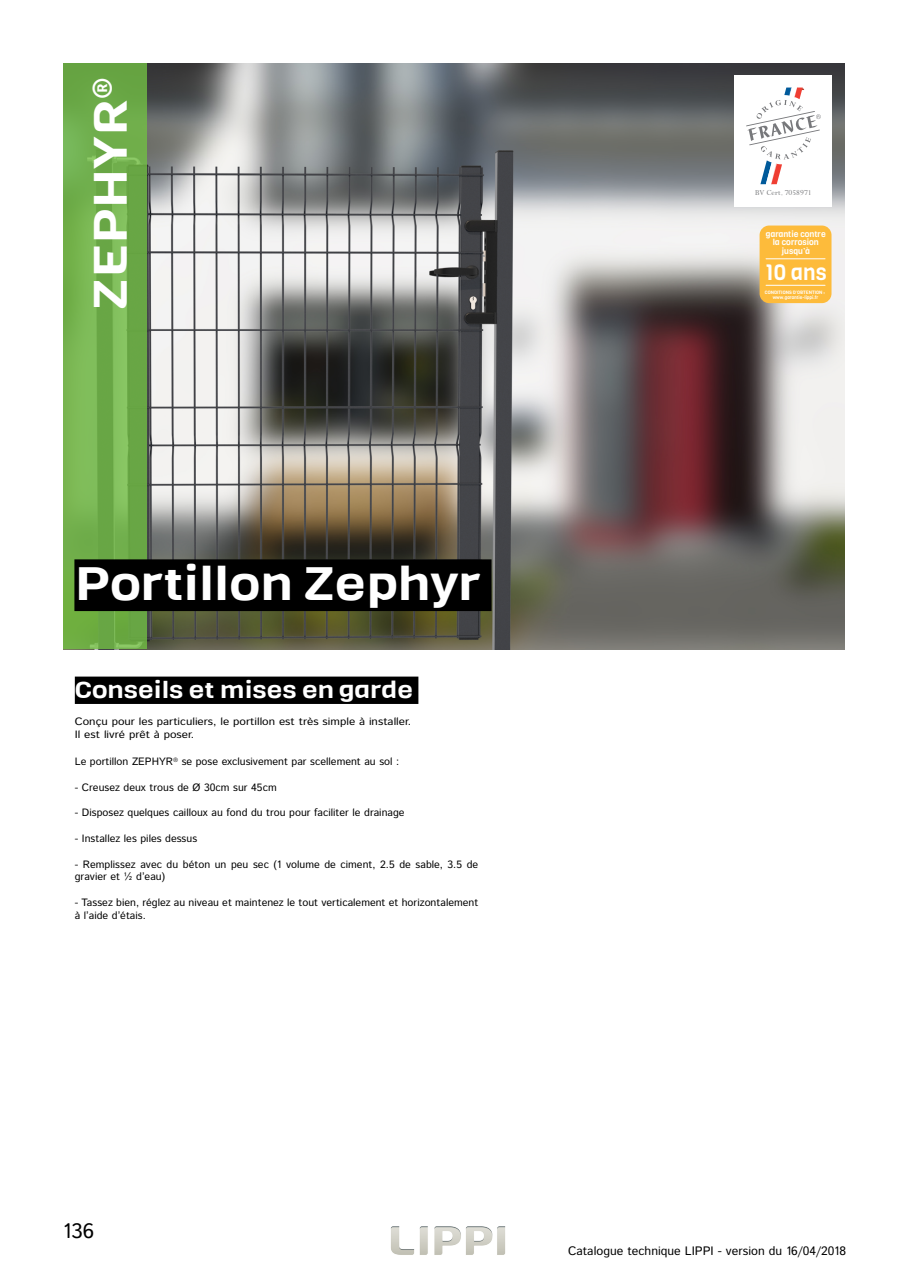
<style>
.page{position:relative;width:908px;height:1280px;background:#fff}
.page>*{position:absolute;margin:0;border:0;box-sizing:border-box;transform-origin:0 0}
.t1{font:45.68px "Viga 125";color:#fff}
.t2{font:22.75px "Viga 125";color:#fff}
.t3{font:21.88px "Viga";color:#fff}
.t4{font:21px "Istok Web";color:#000}
.t5{font:12.25px "Istok Web";color:#000}
.t6{font:10.67px/12.8px "Istok Web";color:#000}
.t7{font:10.67px/12.8px "Istok Web";color:#000;scale:1.09 1}
.t8{font:8.4px/8.8px "Viga";color:#fff;text-align:center}
.t9{font:8.4px "Perpetua";color:#77787b}
.t10{font:4.73px/5.1px "Viga";color:#fff;text-align:center}
</style>
<div class="page">
<img style="left:390px;top:1226px;width:116px;height:29px">
<div style="left:75px;top:677px;width:343px;height:27px;background:#000"></div>
<img style="left:147px;top:64px;width:697px;height:585px">
<svg style="left:63px;top:64px;width:84px;height:585px;background:#71af4c"></svg>
<div style="left:74px;top:559px;width:417px;height:52px;background:#000"></div>
<div style="left:759px;top:226px;width:72px;height:77px;background:#fdbb3b;border-radius:10px"></div>
<hr style="left:766px;top:258px;width:59px;height:1px;background:#fff">
<hr style="left:766px;top:285px;width:59px;height:1px;background:#fff">
<div style="left:734px;top:75px;width:98px;height:132px;background:#fff"></div>
<svg style="left:746px;top:88px;width:75px;height:96px"></svg>
<h1 class="t1" style="left:81px;top:310px;width:233px;rotate:-90deg">ZEPHYR<sup>®</sup></h1>
<h1 class="t1" style="left:74px;top:554px;width:408px">Portillon Zephyr</h1>
<h2 class="t2" style="left:75px;top:675px;width:340px">Conseils et mises en garde</h2>
<p class="t7" style="left:75px;top:715px;width:310px">Conçu pour les particuliers, le portillon est très simple à installer.<br>Il est livré prêt à poser.</p>
<p class="t6" style="left:75px;top:755px;width:72px">Le portillon Zephyr</p>
<p class="t6" style="left:173px;top:755px;width:228px"><sup>®</sup> se pose exclusivement par scellement au sol :</p>
<p class="t6" style="left:75px;top:781px;width:203px">- Creusez deux trous de Ø 30cm sur 45cm</p>
<p class="t6" style="left:75px;top:806px;width:331px">- Disposez quelques cailloux au fond du trou pour faciliter le drainage</p>
<p class="t6" style="left:75px;top:832px;width:124px">- Installez les piles dessus</p>
<p class="t6" style="left:75px;top:857px;width:405px">- Remplissez avec du béton un peu sec (1 volume de ciment, 2.5 de sable, 3.5 de gravier et ½ d’eau)</p>
<p class="t6" style="left:75px;top:896px;width:405px">- Tassez bien, réglez au niveau et maintenez le tout verticalement et horizontalement à l’aide d’étais.</p>
<p class="t9" style="left:755px;top:188px;width:58px">BV Cert. 7058971</p>
<p class="t8" style="left:766px;top:229px;width:61px">garantie contre la corrosion</p>
<p class="t8" style="left:782px;top:247px;width:30px">jusqu’à</p>
<h3 class="t3" style="left:764px;top:258px;width:64px">10 ans</h3>
<p class="t10" style="left:765px;top:290px;width:62px">CONDITIONS D'OBTENTION : www.garantie-lippi.fr</p>
<h3 class="t4" style="left:63px;top:1218px;width:33px">136</h3>
<p class="t5" style="left:568px;top:1244px;width:280px">Catalogue technique LIPPI - version du 16/04/2018</p>
</div>
